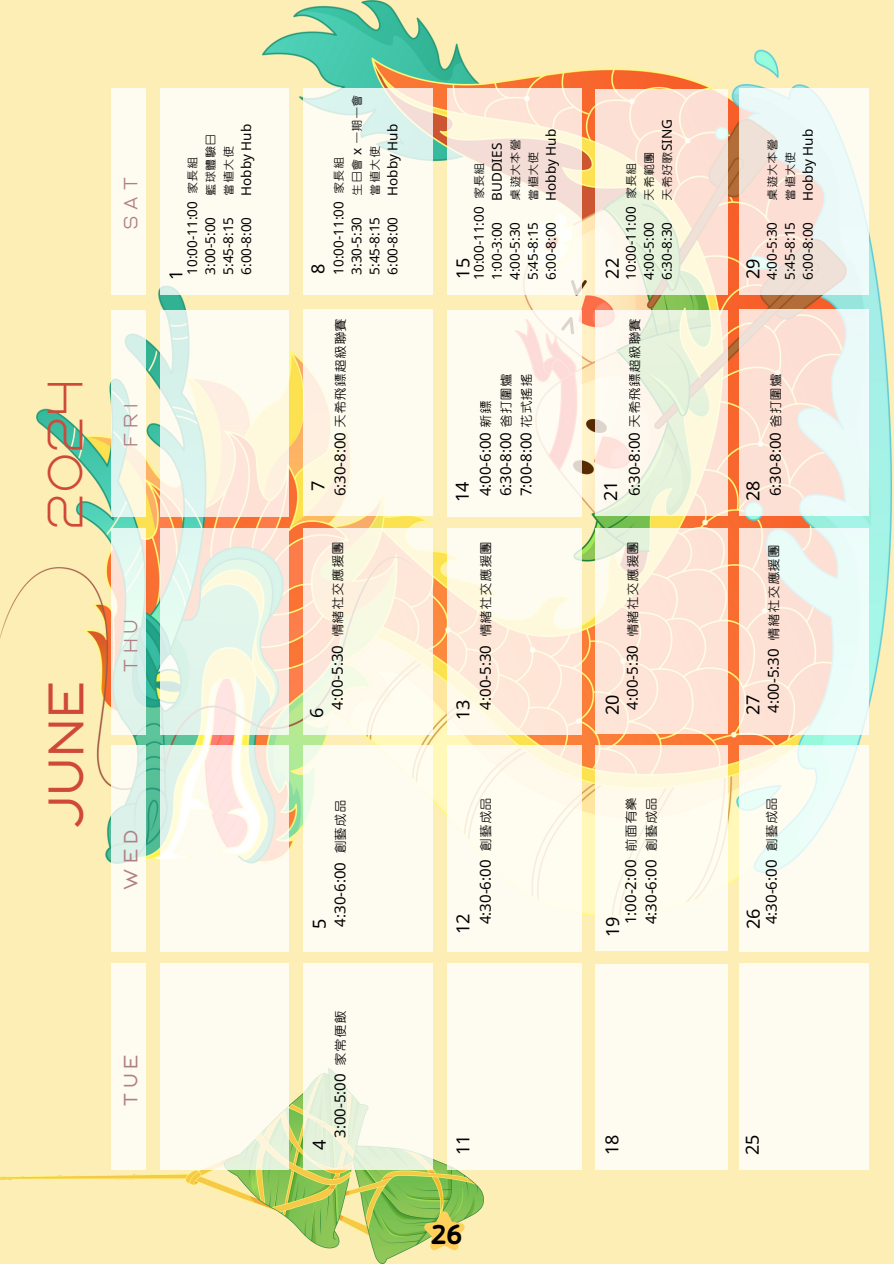
<style>
.page{position:relative;width:894px;height:1264px;background:#fff}
.page>*{position:absolute;margin:0;border:0;box-sizing:border-box;transform-origin:0 0}
.t1{font:900 49.8px "Ablation";color:#cf483a}
.t2{font:700 49.5px "Ablation";color:#cf483a}
.t3{font:33px "Canva Soft Candy TC";color:#000}
.t4{font:800 19.2px "Ablation";letter-spacing:.235em;color:#af7f85}
.t5{font:900 19.2px "Ablation";letter-spacing:.235em;color:#af7f85}
.t6{font:18px "Noto Sans";color:#000}
.t7{font:15px/20.2px "Noto Sans";color:#000}
.t8{font:13.5px/18px "Noto Sans";color:#000}
.t9{font:13.5px "cw Te X Yen";color:#000}
.s1{font-family:"cw Te X Yen"}
.s2{font-family:"Noto Sans"}
</style>
<div class="page">
<div style="left:0;top:0;width:893px;height:1263px;background:#fceeb4"></div>
<img style="left:0;top:0;width:891px;height:916px">
<img style="left:0;top:1093px;width:483px;height:170px">
<svg style="left:595px;top:528px;width:132px;height:206px;background:#fce7d8"></svg>
<svg style="left:595px;top:310px;width:132px;height:206px;background:#f3f2e1"></svg>
<div style="left:303px;top:745px;width:130px;height:206px;background:#fefbf0"></div>
<div style="left:160px;top:89px;width:129px;height:206px;background:#fefbf0"></div>
<svg style="left:303px;top:89px;width:130px;height:206px;background:#f8f8ee"></svg>
<div style="left:111px;top:89px;width:35px;height:206px;background:#fefbf0"></div>
<svg style="left:447px;top:89px;width:134px;height:206px;background:#fbf1e5"></svg>
<svg style="left:595px;top:89px;width:132px;height:206px;background:#f7eada"></svg>
<svg style="left:739px;top:89px;width:129px;height:206px;background:#f2ede7"></svg>
<svg style="left:160px;top:310px;width:129px;height:206px;background:#f6f4e6"></svg>
<div style="left:303px;top:310px;width:130px;height:206px;background:linear-gradient(to right,#fef6e6,#fefdf3)"></div>
<svg style="left:111px;top:310px;width:35px;height:206px;background:#f0f6ea"></svg>
<svg style="left:447px;top:310px;width:134px;height:206px;background:#fdf7ed"></svg>
<svg style="left:739px;top:310px;width:129px;height:206px;background:#f6e8e0"></svg>
<svg style="left:160px;top:745px;width:129px;height:206px;background:#f9f6eb"></svg>
<svg style="left:111px;top:745px;width:35px;height:206px;background:#f1f6ed"></svg>
<svg style="left:447px;top:745px;width:134px;height:206px;background:#fefbed"></svg>
<svg style="left:595px;top:745px;width:132px;height:206px;background:#fef8ea"></svg>
<svg style="left:739px;top:745px;width:129px;height:206px;background:#f9fbf0"></svg>
<svg style="left:160px;top:963px;width:129px;height:206px;background:#fcfaee"></svg>
<svg style="left:303px;top:963px;width:130px;height:206px;background:#f8f8ea"></svg>
<div style="left:111px;top:963px;width:35px;height:206px;background:#fefbf0"></div>
<div style="left:447px;top:963px;width:134px;height:206px;background:#fefbf0"></div>
<div style="left:595px;top:964px;width:132px;height:205px;background:#fefbf0"></div>
<div style="left:739px;top:963px;width:129px;height:206px;background:#fefbf0"></div>
<svg style="left:160px;top:528px;width:129px;height:206px;background:#edf1e4"></svg>
<svg style="left:303px;top:528px;width:130px;height:206px;background:#fcf3e2"></svg>
<svg style="left:111px;top:528px;width:35px;height:206px;background:#e5f2e8"></svg>
<div style="left:447px;top:528px;width:134px;height:206px;background:linear-gradient(to right,#fef4e3,#fef1e3)"></div>
<svg style="left:739px;top:528px;width:129px;height:206px;background:#f5ede4"></svg>
<svg style="left:423px;top:1210px;width:42px;height:41px"></svg>
<h3 class="t4" style="left:123px;top:230px;width:56px;rotate:-90deg">SAT</h3>
<p class="t8" style="left:237px;top:196px;width:73px;rotate:-90deg">Hobby Hub</p>
<p class="t9" style="left:204px;top:196px;width:64px;rotate:-90deg">籃球體驗日</p>
<p class="t9" style="left:222px;top:196px;width:51px;rotate:-90deg">當值大使</p>
<p class="t8" style="left:183px;top:275px;width:119px;rotate:-90deg">10:00-11:00 <span class="s1">家長組<br></span>3:00-5:00</p>
<p class="t8" style="left:237px;top:275px;width:59px;rotate:-90deg">6:00-8:00</p>
<p class="t8" style="left:219px;top:275px;width:59px;rotate:-90deg">5:45-8:15</p>
<h3 class="t6" style="left:163px;top:280px;width:12px;rotate:-90deg">1</h3>
<h2 class="t2" style="left:44px;top:529px;width:152px;rotate:-90deg">2024</h2>
<h1 class="t1" style="left:44px;top:831px;width:153px;rotate:-90deg">JUNE</h1>
<h3 class="t4" style="left:123px;top:447px;width:45px;rotate:-90deg">FRI</h3>
<h3 class="t4" style="left:123px;top:672px;width:55px;rotate:-90deg">THU</h3>
<h3 class="t5" style="left:123px;top:890px;width:63px;rotate:-90deg">WED</h3>
<h3 class="t5" style="left:123px;top:1107px;width:55px;rotate:-90deg">TUE</h3>
<h3 class="t6" style="left:305px;top:274px;width:12px;rotate:-90deg">8</h3>
<p class="t9" style="left:351px;top:196px;width:103px;rotate:-90deg">生日會 <span class="s2">x</span> 一期一會</p>
<p class="t8" style="left:383px;top:196px;width:73px;rotate:-90deg">Hobby Hub</p>
<p class="t9" style="left:369px;top:196px;width:51px;rotate:-90deg">當值大使</p>
<p class="t8" style="left:329px;top:275px;width:119px;rotate:-90deg">10:00-11:00 <span class="s1">家長組<br></span>3:30-5:30</p>
<p class="t8" style="left:383px;top:275px;width:59px;rotate:-90deg">6:00-8:00</p>
<p class="t8" style="left:365px;top:275px;width:59px;rotate:-90deg">5:45-8:15</p>
<p class="t8" style="left:541px;top:201px;width:73px;rotate:-90deg">Hobby Hub</p>
<p class="t9" style="left:509px;top:201px;width:64px;rotate:-90deg">桌遊大本營</p>
<p class="t8" style="left:487px;top:201px;width:59px;rotate:-90deg">BUDDIES</p>
<p class="t9" style="left:527px;top:201px;width:51px;rotate:-90deg">當值大使</p>
<p class="t8" style="left:469px;top:280px;width:119px;rotate:-90deg">10:00-11:00 <span class="s1">家長組<br></span>1:00-3:00</p>
<p class="t8" style="left:505px;top:280px;width:59px;rotate:-90deg">4:00-5:30</p>
<p class="t8" style="left:541px;top:280px;width:59px;rotate:-90deg">6:00-8:00</p>
<p class="t8" style="left:523px;top:280px;width:59px;rotate:-90deg">5:45-8:15</p>
<h3 class="t6" style="left:450px;top:278px;width:22px;rotate:-90deg">15</h3>
<p class="t9" style="left:661px;top:201px;width:83px;rotate:-90deg">天希好歌<span class="s2">SING</span></p>
<p class="t9" style="left:643px;top:201px;width:51px;rotate:-90deg">天希範團</p>
<p class="t8" style="left:621px;top:280px;width:119px;rotate:-90deg">10:00-11:00 <span class="s1">家長組<br></span>4:00-5:00</p>
<p class="t8" style="left:657px;top:280px;width:59px;rotate:-90deg">6:30-8:30</p>
<h3 class="t6" style="left:599px;top:279px;width:22px;rotate:-90deg">22</h3>
<h3 class="t6" style="left:305px;top:491px;width:12px;rotate:-90deg">7</h3>
<p class="t7" style="left:329px;top:496px;width:180px;rotate:-90deg">6:30-8:00 <span class="s1">天希飛鏢超級聯賽</span></p>
<p class="t7" style="left:623px;top:496px;width:180px;rotate:-90deg">6:30-8:00 <span class="s1">天希飛鏢超級聯賽</span></p>
<p class="t7" style="left:475px;top:496px;width:125px;rotate:-90deg">4:00-6:00 <span class="s1">新鏢<br></span>6:30-8:00 <span class="s1">爸打圍爐<br></span>7:00-8:00 <span class="s1">花式搖搖</span></p>
<h3 class="t6" style="left:449px;top:502px;width:22px;rotate:-90deg">14</h3>
<h3 class="t6" style="left:598px;top:501px;width:22px;rotate:-90deg">21</h3>
<p class="t8" style="left:798px;top:201px;width:73px;rotate:-90deg">Hobby Hub</p>
<p class="t9" style="left:766px;top:201px;width:64px;rotate:-90deg">桌遊大本營</p>
<p class="t9" style="left:784px;top:201px;width:51px;rotate:-90deg">當值大使</p>
<p class="t8" style="left:762px;top:280px;width:59px;rotate:-90deg">4:00-5:30</p>
<p class="t8" style="left:798px;top:280px;width:59px;rotate:-90deg">6:00-8:00</p>
<p class="t8" style="left:780px;top:280px;width:59px;rotate:-90deg">5:45-8:15</p>
<h3 class="t6" style="left:740px;top:279px;width:22px;rotate:-90deg">29</h3>
<h3 class="t6" style="left:740px;top:501px;width:22px;rotate:-90deg">28</h3>
<p class="t7" style="left:764px;top:496px;width:125px;rotate:-90deg">6:30-8:00 <span class="s1">爸打圍爐</span></p>
<h3 class="t6" style="left:304px;top:718px;width:12px;rotate:-90deg">6</h3>
<p class="t7" style="left:326px;top:709px;width:170px;rotate:-90deg">4:00-5:30 <span class="s1">情緒社交應援團</span></p>
<p class="t7" style="left:475px;top:709px;width:170px;rotate:-90deg">4:00-5:30 <span class="s1">情緒社交應援團</span></p>
<p class="t7" style="left:621px;top:709px;width:170px;rotate:-90deg">4:00-5:30 <span class="s1">情緒社交應援團</span></p>
<p class="t7" style="left:762px;top:712px;width:170px;rotate:-90deg">4:00-5:30 <span class="s1">情緒社交應援團</span></p>
<h3 class="t6" style="left:599px;top:715px;width:22px;rotate:-90deg">20</h3>
<h3 class="t6" style="left:740px;top:715px;width:22px;rotate:-90deg">27</h3>
<h3 class="t6" style="left:450px;top:720px;width:22px;rotate:-90deg">13</h3>
<h3 class="t6" style="left:306px;top:929px;width:12px;rotate:-90deg">5</h3>
<p class="t7" style="left:329px;top:926px;width:129px;rotate:-90deg">4:30-6:00 <span class="s1">創藝成品</span></p>
<h3 class="t6" style="left:450px;top:934px;width:22px;rotate:-90deg">12</h3>
<p class="t7" style="left:620px;top:924px;width:129px;rotate:-90deg">1:00-2:00 <span class="s1">前面有樂<br></span>4:30-6:00 <span class="s1">創藝成品</span></p>
<p class="t7" style="left:475px;top:924px;width:129px;rotate:-90deg">4:30-6:00 <span class="s1">創藝成品</span></p>
<p class="t7" style="left:760px;top:924px;width:129px;rotate:-90deg">4:30-6:00 <span class="s1">創藝成品</span></p>
<h3 class="t6" style="left:740px;top:929px;width:22px;rotate:-90deg">26</h3>
<h3 class="t6" style="left:599px;top:936px;width:22px;rotate:-90deg">19</h3>
<p class="t7" style="left:329px;top:1137px;width:129px;rotate:-90deg">3:00-5:00 <span class="s1">家常便飯</span></p>
<h3 class="t6" style="left:306px;top:1150px;width:12px;rotate:-90deg">4</h3>
<h3 class="t6" style="left:450px;top:1155px;width:22px;rotate:-90deg">11</h3>
<h3 class="t6" style="left:599px;top:1155px;width:22px;rotate:-90deg">18</h3>
<h3 class="t6" style="left:739px;top:1155px;width:22px;rotate:-90deg">25</h3>
<h3 class="t3" style="left:430px;top:1216px;width:33px">26</h3>
</div>
